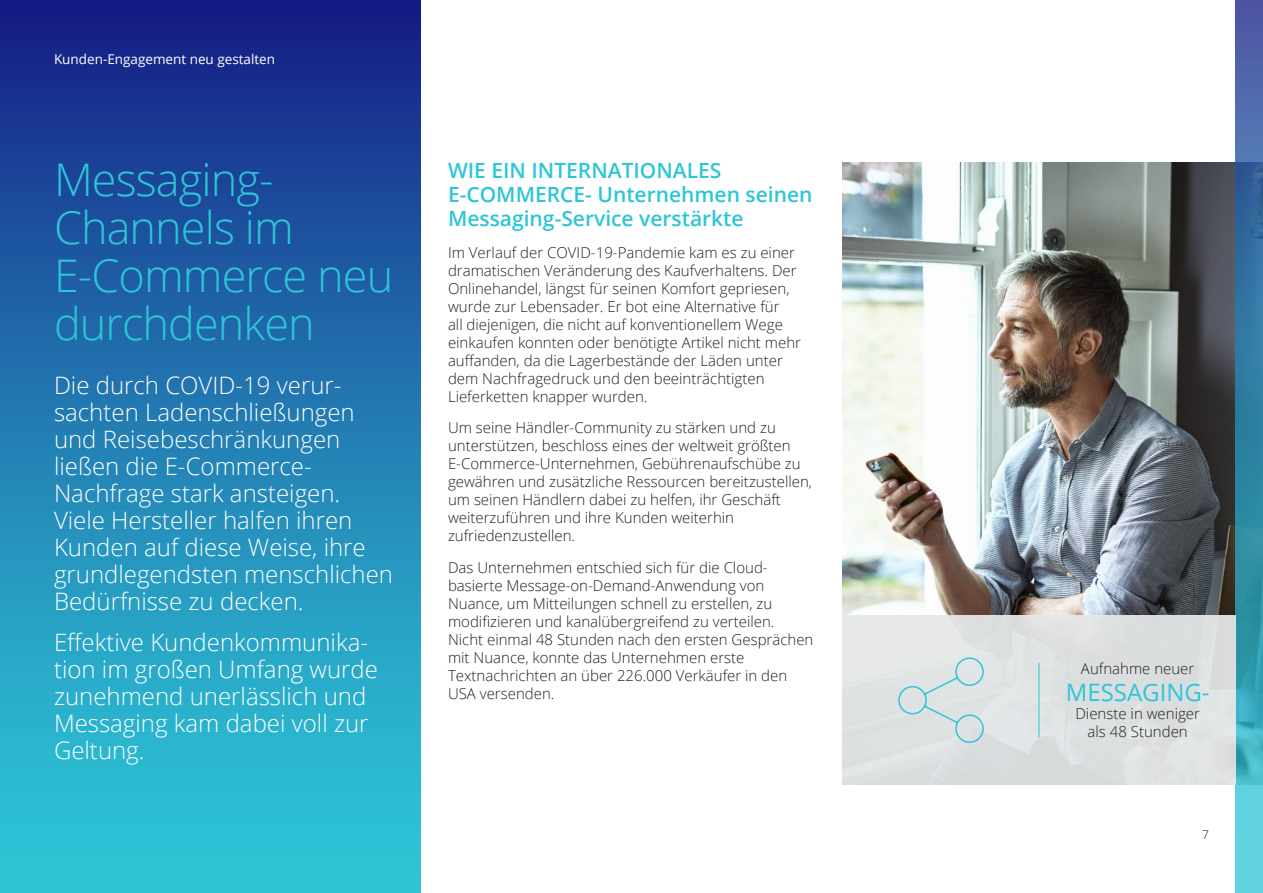
<style>
.page{position:relative;width:1263px;height:893px;background:#fff}
.page>*{position:absolute;margin:0;border:0;box-sizing:border-box;transform-origin:0 0}
.LtBlue_Side_Bar_Main{font:300 45px/48px "Open Sans";letter-spacing:-.02em;color:#2dc6d6}
.White_Side_Bar_Copy{font:300 24px/27px "Open Sans";color:#fff}
.Sidebar_Large_Blue_N{font:24px "Open Sans";color:#2dc6d6}
.Headline_Level_1_-_1{font:600 21px/24px "Open Sans";color:#2dc6d6}
.Body_Text_10_12{font:300 15px/18px "Open Sans";color:#231f20}
.Sidebar_Large_Blue_N-2{font:300 15px "Open Sans";color:#231f20}
.Product_Offering_Nam{font:13.5px "Open Sans";color:#fff}
.t1{font:300 12px "Open Sans";color:#231f20}
</style>
<div class="page">
<img style="left:842px;top:162px;width:394px;height:453px">
<svg style="left:1236px;top:0;width:27px;height:893px;background:#3c8aad"></svg>
<div style="left:0;top:0;width:421px;height:893px;background:linear-gradient(to bottom,#162287,#2fd4dd)"></div>
<div style="left:842px;top:615px;width:394px;height:170px;background:#dde0e1"></div>
<hr style="left:1038px;top:663px;width:1px;height:74px;background:#2dc6d6">
<svg style="left:898px;top:657px;width:86px;height:86px"></svg>
<p class="Product_Offering_Nam" style="left:54px;top:50px;width:223px">Kunden-Engagement neu gestalten</p>
<p class="LtBlue_Side_Bar_Main" style="left:54px;top:155px;width:341px">Messaging-<br>Channels im<br>E-Commerce neu durchdenken</p>
<p class="White_Side_Bar_Copy" style="left:54px;top:372px;width:341px">Die durch COVID-19 verur&shy;sachten Ladenschließungen und Reisebeschränkungen ließen die E-Commerce-<br>Nachfrage stark ansteigen.<br>Viele Hersteller halfen ihren<br>Kunden auf diese Weise, ihre grundlegendsten menschlichen<br>Bedürfnisse zu decken.</p>
<p class="White_Side_Bar_Copy" style="left:54px;top:628px;width:325px">Effektive Kundenkommunika&shy;tion im großen Umfang wurde zunehmend unerlässlich und<br>Messaging kam dabei voll zur<br>Geltung.</p>
<p class="Headline_Level_1_-_1" style="left:448px;top:158px;width:366px">WIE EIN INTERNATIONALES<br>E-COMMERCE- Unternehmen seinen<br>Messaging-Service verstärkte</p>
<p class="Body_Text_10_12" style="left:448px;top:243px;width:355px">Im Verlauf der COVID-19-Pandemie kam es zu einer dramatischen Veränderung des Kaufverhaltens. Der Onlinehandel, längst für seinen Komfort gepriesen, wurde zur Lebensader. Er bot eine Alternative für<br>all diejenigen, die nicht auf konventionellem Wege einkaufen konnten oder benötigte Artikel nicht mehr auffanden, da die Lagerbestände der Läden unter dem Nachfragedruck und den beeinträchtigten Lieferketten knapper wurden.</p>
<p class="Body_Text_10_12" style="left:448px;top:418px;width:366px">Um seine Händler-Community zu stärken und zu unterstützen, beschloss eines der weltweit größten E-Commerce-Unternehmen, Gebührenaufschübe zu gewähren und zusätzliche Ressourcen bereitzustellen, um seinen Händlern dabei zu helfen, ihr Geschäft weiterzuführen und ihre Kunden weiterhin zufriedenzustellen.</p>
<p class="Body_Text_10_12" style="left:448px;top:558px;width:367px">Das Unternehmen entschied sich für die Cloud&shy;basierte Message-on-Demand-Anwendung von Nuance, um Mitteilungen schnell zu erstellen, zu modifizieren und kanalübergreifend zu verteilen.<br>Nicht einmal 48 Stunden nach den ersten Gesprächen mit Nuance, konnte das Unternehmen erste Textnachrichten an über 226.000 Verkäufer in den USA versenden.</p>
<p class="Sidebar_Large_Blue_N-2" style="left:1081px;top:659px;width:115px">Aufnahme neuer</p>
<p class="Sidebar_Large_Blue_N" style="left:1066px;top:676px;width:146px">MESSAGING-</p>
<p class="Body_Text_10_12" style="left:1075px;top:705px;width:126px;text-align:center">Dienste in weniger als 48 Stunden</p>
<p class="t1" style="left:1202px;top:826px;width:8px">7</p>
</div>
